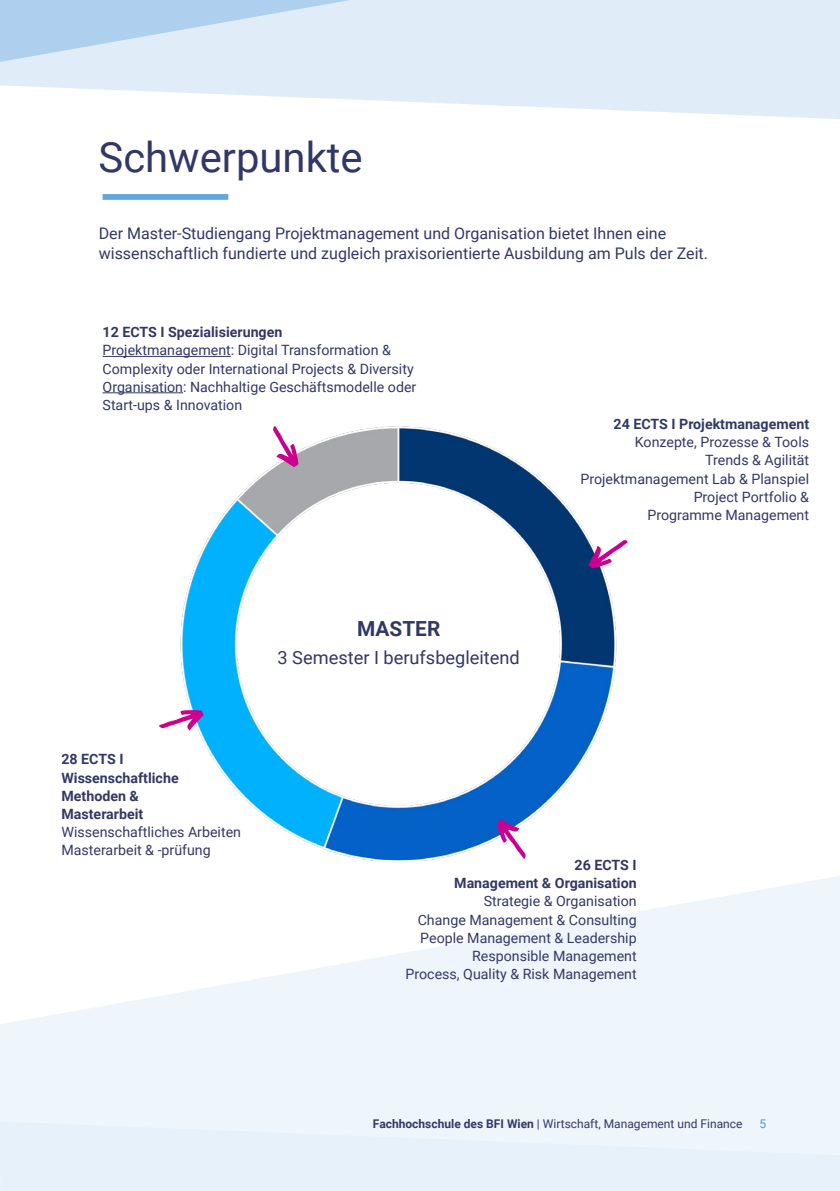
<style>
.page{position:relative;width:840px;height:1191px;background:#fff}
.page>*{position:absolute;margin:0;border:0;box-sizing:border-box;transform-origin:0 0}
.t1{font:41.8px "Roboto";color:#323866}
.t2{font:700 20.8px "Roboto";color:#323866}
.t3{font:18.2px "Roboto";color:#323866}
.t4{font:16px/20px "Roboto";color:#323866}
.t5{font:14.2px/18.2px "Roboto";color:#323866;text-align:right}
.t6{font:700 14.2px/18.2px "Roboto";color:#323866;text-align:right}
.t7{font:12px "Roboto";color:#323866}
.t8{font:12px "Roboto";color:#4a9bd8}
.s1{font-weight:700}
</style>
<div class="page">
<svg style="left:0;top:860px;width:839px;height:261px;fill:#eff6fb"></svg>
<svg style="left:0;top:1121px;width:839px;height:70px;fill:#e6f1f9"></svg>
<svg style="left:0;top:62px;width:839px;height:57px;fill:#e0edf8"></svg>
<svg style="left:0;top:0;width:839px;height:62px;background:#d5e6f5"></svg>
<img style="left:180px;top:426px;width:437px;height:434px">
<svg style="left:102px;top:194px;width:126px;height:6px"></svg>
<svg style="left:588px;top:539px;width:40px;height:29px"></svg>
<svg style="left:496px;top:819px;width:30px;height:40px"></svg>
<svg style="left:159px;top:710px;width:45px;height:20px"></svg>
<svg style="left:272px;top:426px;width:26px;height:41px"></svg>
<hr style="left:102px;top:356px;width:129px;height:1px;background:#323866">
<hr style="left:102px;top:392px;width:81px;height:1px;background:#323866">
<h1 class="t1" style="left:98px;top:127px;width:265px">Schwerpunkte</h1>
<p class="t4" style="left:99px;top:223px;width:610px">Der Master-Studiengang Projektmanagement und Organisation bietet Ihnen eine wissenschaftlich fundierte und zugleich praxisorientierte Ausbildung am Puls der Zeit.</p>
<p class="t6" style="left:102px;top:322px;width:181px">12 ECTS I Spezialisierungen</p>
<p class="t5" style="left:102px;top:341px;width:315px;text-align:left">Projektmanagement: Digital Transformation &amp; Complexity oder International Projects &amp; Diversity Organisation: Nachhaltige Geschäftsmodelle oder Start-ups &amp; Innovation</p>
<h2 class="t2" style="left:357px;top:613px;width:85px">MASTER</h2>
<p class="t3" style="left:277px;top:644px;width:244px">3 Semester I berufsbegleitend</p>
<p class="t6" style="left:613px;top:414px;width:197px">24 ECTS I Projektmanagement</p>
<p class="t5" style="left:580px;top:432px;width:230px">Konzepte, Prozesse &amp; Tools<br>Trends &amp; Agilität<br>Projektmanagement Lab &amp; Planspiel<br>Project Portfolio &amp;<br>Programme Management</p>
<p class="t6" style="left:61px;top:749px;width:119px;text-align:left">28 ECTS I<br>Wissenschaftliche<br>Methoden &amp;<br>Masterarbeit</p>
<p class="t5" style="left:61px;top:822px;width:181px;text-align:left">Wissenschaftliches Arbeiten<br>Masterarbeit &amp; -prüfung</p>
<p class="t6" style="left:454px;top:855px;width:184px">26 ECTS I<br>Management &amp; Organisation</p>
<p class="t5" style="left:405px;top:891px;width:232px">Strategie &amp; Organisation<br>Change Management &amp; Consulting<br>People Management &amp; Leadership<br>Responsible Management<br>Process, Quality &amp; Risk Management</p>
<p class="t7" style="left:373px;top:1115px;width:371px"><span class="s1">Fachhochschule des BFI Wien</span> | Wirtschaft, Management und Finance</p>
<p class="t8" style="left:759px;top:1115px;width:8px">5</p>
</div>
